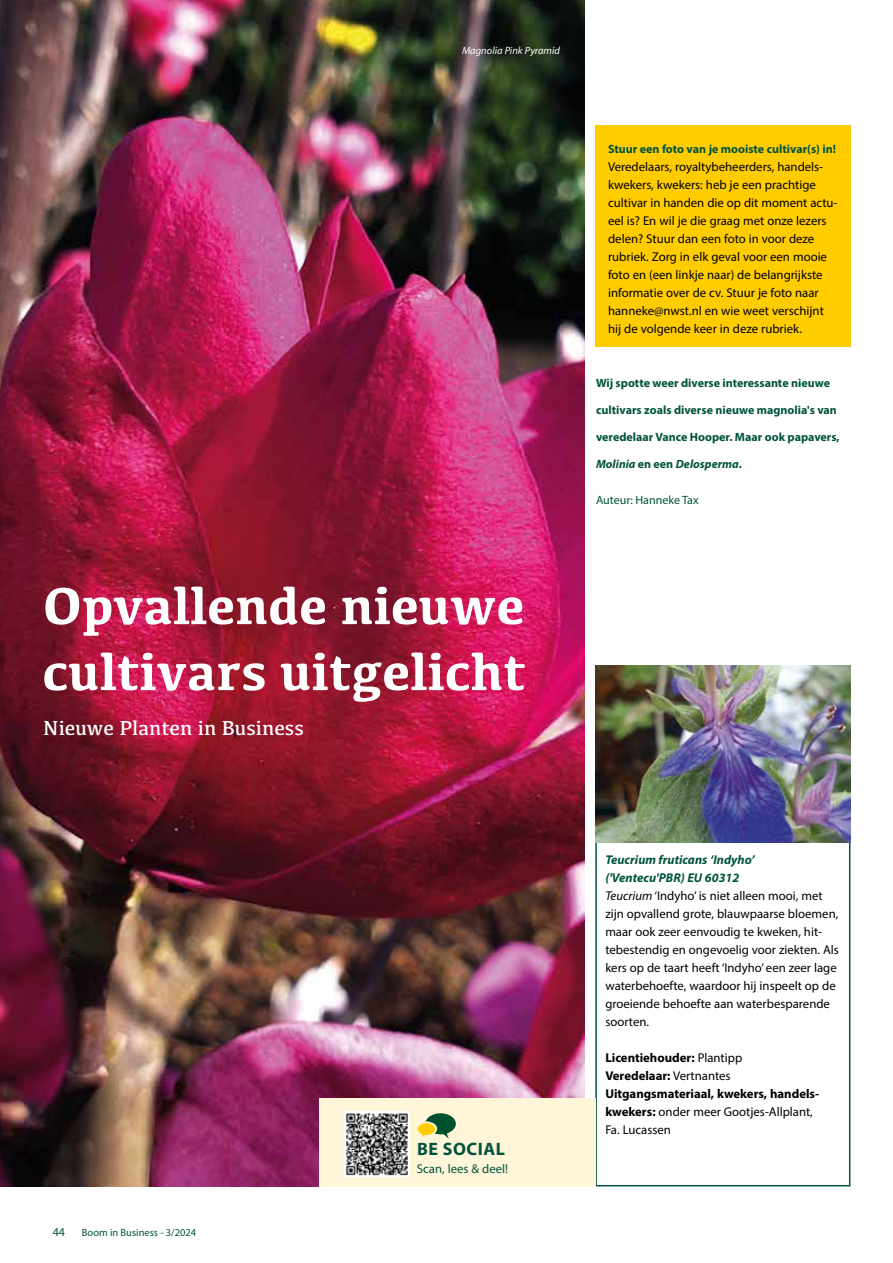
<style>
.page{position:relative;width:893px;height:1263px;background:#fff}
.page>*{position:absolute;margin:0;border:0;box-sizing:border-box;transform-origin:0 0}
.t1{font:700 54px/66px "Kefa";color:#fff}
.t2{font:21px "Kefa";color:#fff}
.t3{font:700 18px "Myriad Pro";letter-spacing:.03em;color:#00533d}
.t4{font:12.75px/18px "Myriad Pro";color:#000}
.t5{font:700 12.75px/18px "Myriad Pro";color:#000}
.t6{font:12.75px "Myriad Pro";color:#00533d}
.t7{font:700 12px "Myriad Pro";color:#00533d}
.t8{font:italic 700 12px "Myriad Pro";color:#00533d}
.t9{font:12px "Myriad Pro";color:#00533d}
.t10{font:10.5px "Myriad Pro";color:#00533d}
.t11{font:italic 10.5px "Myriad Pro";color:#fff}
.s1{font-style:normal}
.s2{font-weight:700;font-style:italic;color:#00533d}
.s3{font-style:italic}
.s4{font-weight:400}
</style>
<div class="page">
<img style="left:0;top:0;width:585px;height:1186px">
<div style="left:595px;top:126px;width:255px;height:221px;background:#fc0"></div>
<div style="left:595px;top:665px;width:255px;height:521px;border:2px solid #00533d"></div>
<img style="left:595px;top:665px;width:255px;height:177px">
<div style="left:319px;top:1098px;width:276px;height:88px;background:#fff5d8"></div>
<img style="left:344px;top:1111px;width:66px;height:66px">
<svg style="left:418px;top:1113px;width:38px;height:26px"></svg>
<p class="t11" style="left:462px;top:44px;width:99px">Magnolia Pink Pyramid</p>
<h1 class="t1" style="left:43px;top:570px;width:485px">Opvallende nieuwe cultivars uitgelicht</h1>
<h2 class="t2" style="left:43px;top:714px;width:262px">Nieuwe Planten in Business</h2>
<p class="t7" style="left:608px;top:141px;width:229px">Stuur een foto van je mooiste cultivar(s) in!</p>
<p class="t4" style="left:608px;top:158px;width:231px">Veredelaars, royaltybeheerders, handels&shy;kwekers, kwekers: heb je een prachtige cultivar in handen die op dit moment actu&shy;eel is? En wil je die graag met onze lezers delen? Stuur dan een foto in voor deze rubriek. Zorg in elk geval voor een mooie foto en (een linkje naar) de belangrijkste informatie over de cv. Stuur je foto naar hanneke@nwst.nl en wie weet verschijnt hij de volgende keer in deze rubriek.</p>
<p class="t7" style="left:596px;top:375px;width:235px">Wij spotte weer diverse interessante nieuwe</p>
<p class="t7" style="left:596px;top:402px;width:242px">cultivars zoals diverse nieuwe magnolia's van</p>
<p class="t7" style="left:596px;top:429px;width:245px">veredelaar Vance Hooper. Maar ook papavers,</p>
<p class="t8" style="left:596px;top:456px;width:147px">Molinia <span class="s1">en een</span> Delosperma<span class="s1">.</span></p>
<p class="t9" style="left:596px;top:493px;width:104px">Auteur: Hanneke Tax</p>
<p class="t9" style="left:53px;top:1224px;width:14px">44</p>
<p class="t10" style="left:82px;top:1226px;width:116px">Boom in Business - 3/2024</p>
<h3 class="t3" style="left:417px;top:1137px;width:89px">BE SOCIAL</h3>
<p class="t6" style="left:417px;top:1161px;width:93px">Scan, lees &amp; deel!</p>
<p class="t4" style="left:605px;top:851px;width:235px"><span class="s2">Teucrium fruticans ‘Indyho’<br>('Ventecu'PBR) EU 60312<br></span><span class="s3">Teucrium</span> ‘Indyho’ is niet alleen mooi, met zijn opvallend grote, blauwpaarse bloemen, maar ook zeer eenvoudig te kweken, hit&shy;tebestendig en ongevoelig voor ziekten. Als kers op de taart heeft ‘Indyho’ een zeer lage waterbehoefte, waardoor hij inspeelt op de groeiende behoefte aan waterbesparende soorten.</p>
<p class="t5" style="left:605px;top:1048px;width:215px">Licentiehouder: <span class="s4">Plantipp<br></span>Veredelaar: <span class="s4">Vertnantes<br></span>Uitgangsmateriaal, kwekers, handels&shy;kwekers: <span class="s4">onder meer Gootjes-Allplant,<br>Fa. Lucassen</span></p>
</div>
